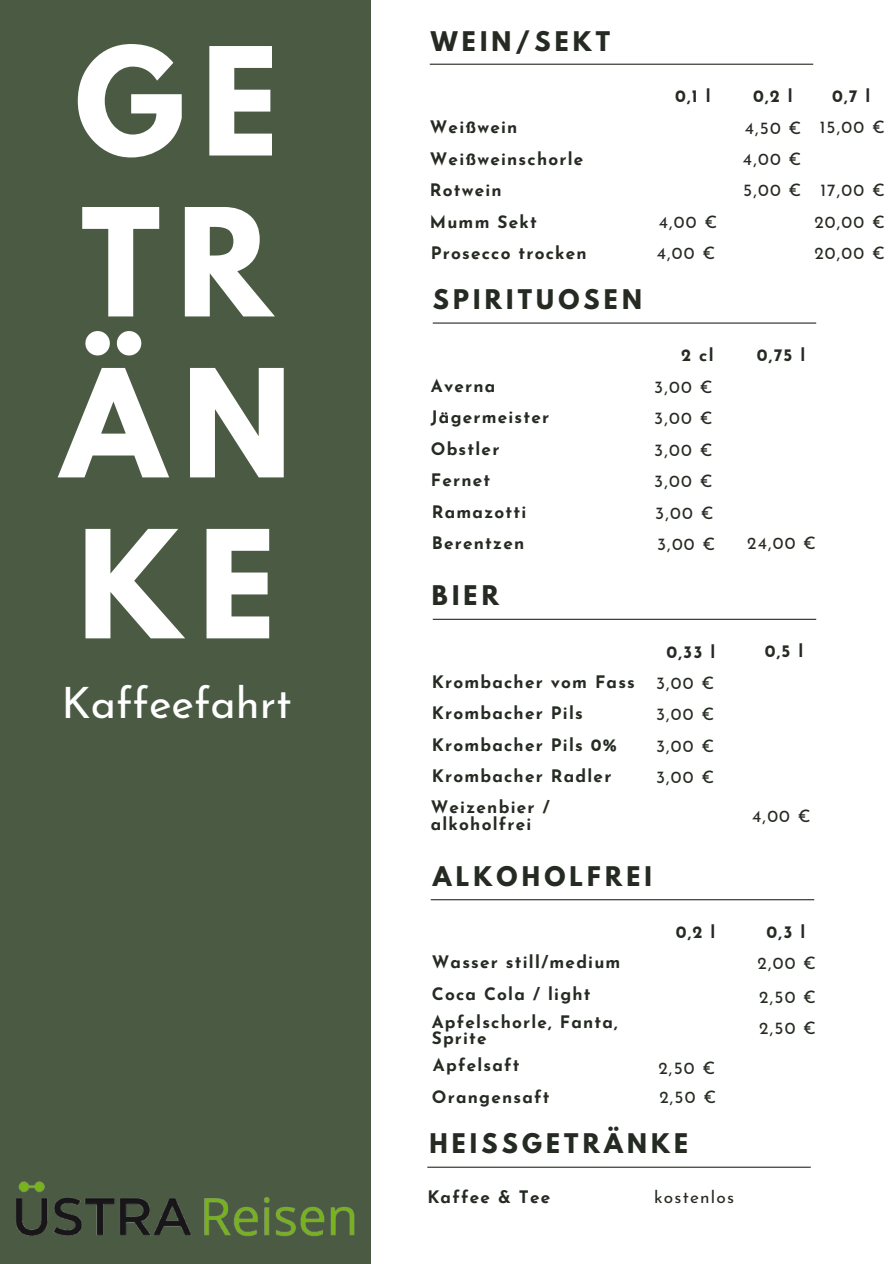
<style>
.page{position:relative;width:894px;height:1264px;background:#fff}
.page>*{position:absolute;margin:0;border:0;box-sizing:border-box;transform-origin:0 0}
.t1{font:700 132.6px/160.8px "League Spartan";letter-spacing:.125em;color:#fff}
.t2{font:43.2px "Josefin Sans";color:#fff}
.t3{font:700 24px "League Spartan";letter-spacing:.175em;color:#252b22}
.t4{font:700 17.25px/16.8px "Josefin Sans";letter-spacing:.07em;color:#252b22}
.t5{font:17.25px "Josefin Sans";letter-spacing:.07em;color:#252b22}
</style>
<div class="page">
<div style="left:0;top:0;width:370px;height:1263px;background:#4b5b43"></div>
<hr style="left:429px;top:64px;width:384px;height:1px;background:#252b22">
<hr style="left:432px;top:322px;width:384px;height:1px;background:#252b22">
<hr style="left:432px;top:618px;width:384px;height:2px;background:#252b22">
<hr style="left:430px;top:899px;width:384px;height:1px;background:#252b22">
<img style="left:16px;top:1158px;width:355px;height:101px">
<hr style="left:427px;top:1166px;width:383px;height:1px;background:#252b22">
<p class="t1" style="left:61px;top:39px;width:232px">GE<br>TR<br>ÄN<br>KE</p>
<p class="t2" style="left:61px;top:685px;width:232px">Kaffeefahrt</p>
<p class="t3" style="left:430px;top:29px;width:181px">WEIN/SEKT</p>
<p class="t4" style="left:675px;top:89px;width:37px">0,1 l</p>
<p class="t4" style="left:752px;top:89px;width:41px">0,2 l</p>
<p class="t4" style="left:831px;top:89px;width:40px">0,7 l</p>
<p class="t4" style="left:429px;top:121px;width:89px">Weißwein</p>
<p class="t5" style="left:744px;top:121px;width:58px">4,50 €</p>
<p class="t5" style="left:819px;top:120px;width:67px">15,00 €</p>
<p class="t4" style="left:429px;top:152px;width:155px">Weißweinschorle</p>
<p class="t5" style="left:742px;top:152px;width:60px">4,00 €</p>
<p class="t4" style="left:429px;top:183px;width:73px">Rotwein</p>
<p class="t4" style="left:429px;top:215px;width:108px">Mumm Sekt</p>
<p class="t5" style="left:658px;top:215px;width:60px">4,00 €</p>
<p class="t4" style="left:430px;top:246px;width:157px">Prosecco trocken</p>
<p class="t5" style="left:656px;top:246px;width:60px">4,00 €</p>
<p class="t3" style="left:432px;top:287px;width:210px">SPIRITUOSEN</p>
<p class="t5" style="left:743px;top:183px;width:60px">5,00 €</p>
<p class="t5" style="left:820px;top:183px;width:66px">17,00 €</p>
<p class="t5" style="left:814px;top:215px;width:72px">20,00 €</p>
<p class="t5" style="left:814px;top:246px;width:72px">20,00 €</p>
<p class="t4" style="left:430px;top:379px;width:66px">Averna</p>
<p class="t4" style="left:430px;top:410px;width:120px">Jägermeister</p>
<p class="t4" style="left:430px;top:442px;width:70px">Obstler</p>
<p class="t4" style="left:430px;top:473px;width:61px">Fernet</p>
<p class="t4" style="left:431px;top:505px;width:96px">Ramazotti</p>
<p class="t4" style="left:431px;top:536px;width:94px">Berentzen</p>
<p class="t3" style="left:431px;top:583px;width:68px">BIER</p>
<p class="t4" style="left:681px;top:348px;width:34px">2 cl</p>
<p class="t5" style="left:654px;top:379px;width:60px">3,00 €</p>
<p class="t5" style="left:654px;top:411px;width:60px">3,00 €</p>
<p class="t5" style="left:654px;top:442px;width:60px">3,00 €</p>
<p class="t5" style="left:654px;top:474px;width:60px">3,00 €</p>
<p class="t5" style="left:655px;top:505px;width:60px">3,00 €</p>
<p class="t5" style="left:657px;top:537px;width:60px">3,00 €</p>
<p class="t4" style="left:756px;top:348px;width:50px">0,75 l</p>
<p class="t5" style="left:746px;top:536px;width:71px">24,00 €</p>
<p class="t4" style="left:666px;top:645px;width:50px">0,33 l</p>
<p class="t4" style="left:431px;top:675px;width:205px">Krombacher vom Fass</p>
<p class="t4" style="left:431px;top:706px;width:152px">Krombacher Pils</p>
<p class="t4" style="left:431px;top:738px;width:186px">Krombacher Pils 0%</p>
<p class="t4" style="left:431px;top:769px;width:181px">Krombacher Radler</p>
<p class="t4" style="left:430px;top:800px;width:120px">Weizenbier / alkoholfrei</p>
<p class="t3" style="left:432px;top:864px;width:221px">ALKOHOLFREI</p>
<p class="t5" style="left:656px;top:676px;width:60px">3,00 €</p>
<p class="t5" style="left:656px;top:707px;width:60px">3,00 €</p>
<p class="t5" style="left:656px;top:739px;width:60px">3,00 €</p>
<p class="t5" style="left:656px;top:770px;width:60px">3,00 €</p>
<p class="t4" style="left:431px;top:955px;width:190px">Wasser still/medium</p>
<p class="t4" style="left:431px;top:987px;width:160px">Coca Cola / light</p>
<p class="t4" style="left:431px;top:1014px;width:187px">Apfelschorle, Fanta,<br>Sprite</p>
<p class="t4" style="left:433px;top:1058px;width:88px">Apfelsaft</p>
<p class="t4" style="left:432px;top:1090px;width:119px">Orangensaft</p>
<p class="t4" style="left:675px;top:925px;width:41px">0,2 l</p>
<p class="t5" style="left:658px;top:1060px;width:58px">2,50 €</p>
<p class="t5" style="left:659px;top:1089px;width:58px">2,50 €</p>
<p class="t3" style="left:429px;top:1131px;width:260px">HEISSGETRÄNKE</p>
<p class="t4" style="left:427px;top:1190px;width:124px">Kaffee &amp; Tee</p>
<p class="t5" style="left:654px;top:1190px;width:82px">kostenlos</p>
<p class="t4" style="left:764px;top:644px;width:40px">0,5 l</p>
<p class="t5" style="left:752px;top:809px;width:60px">4,00 €</p>
<p class="t4" style="left:766px;top:925px;width:40px">0,3 l</p>
<p class="t5" style="left:757px;top:956px;width:60px">2,00 €</p>
<p class="t5" style="left:759px;top:990px;width:58px">2,50 €</p>
<p class="t5" style="left:759px;top:1021px;width:58px">2,50 €</p>
</div>
